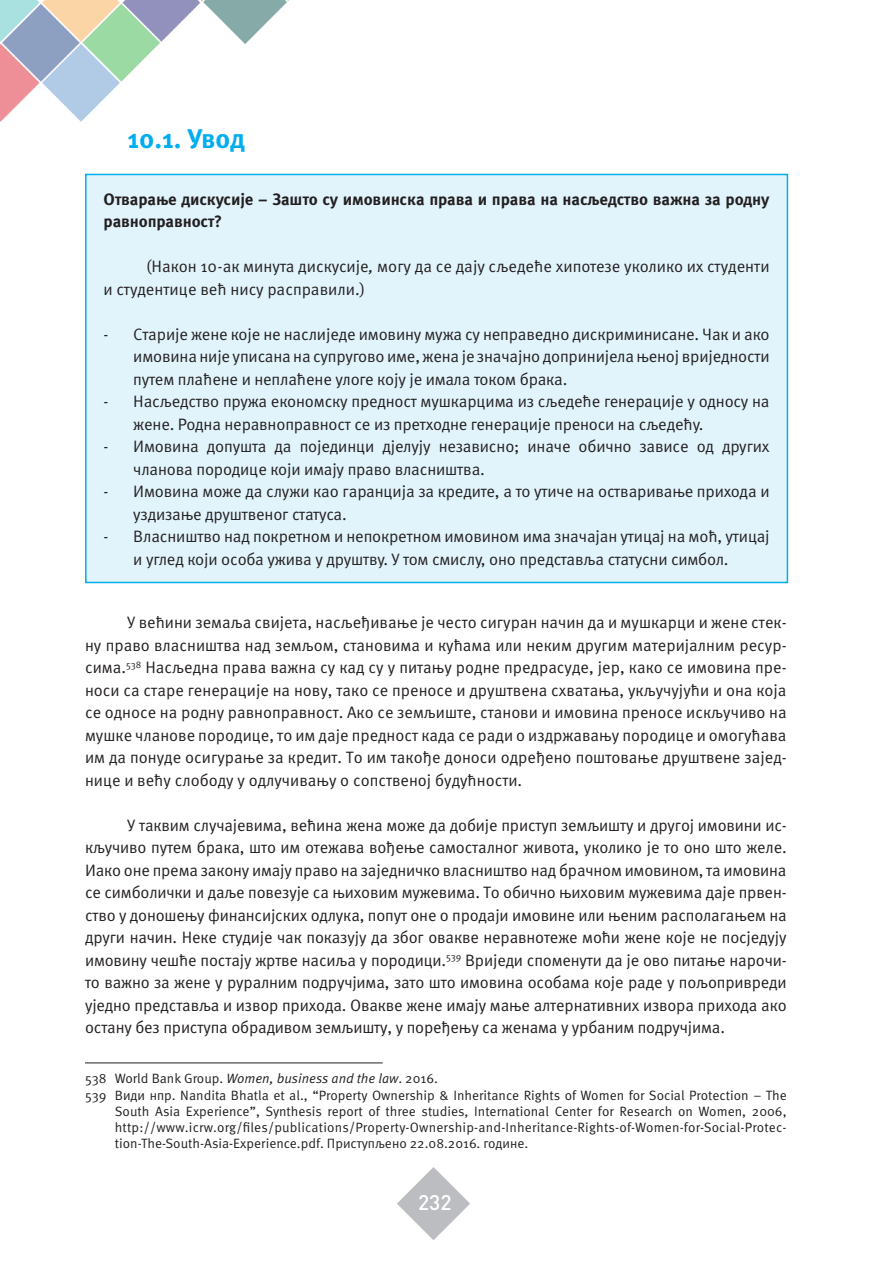
<style>
.page{position:relative;width:893px;height:1263px;background:#fff}
.page>*{position:absolute;margin:0;border:0;box-sizing:border-box;transform-origin:0 0}
.t1{font:700 27px "Meta Pro";color:#00aeef}
.t2{font:500 21px "DIN Pro";color:#fff}
.t3{font:16.5px/22.5px "Meta Pro";letter-spacing:-.01em;color:#231f20}
.t4{font:700 16.5px/22.5px "Meta Pro";letter-spacing:-.01em;color:#231f20}
.t5{font:13.5px "Meta Pro";color:#231f20}
.s1{font-style:italic}
</style>
<div class="page">
<svg style="left:397px;top:1167px;width:73px;height:73px"></svg>
<img style="left:0;top:0;width:310px;height:174px">
<div style="left:86px;top:174px;width:701px;height:408px;background:#e1f4fc"></div>
<div style="left:85px;top:174px;width:703px;height:409px;border:2px solid #00aeef"></div>
<hr style="left:85px;top:1062px;width:298px;height:1px;background:#231f20">
<h1 class="t1" style="left:128px;top:121px;width:119px">10.1. Увод</h1>
<p class="t4" style="left:104px;top:188px;width:668px">Отварање дискусије – Зашто су имовинска права и права на насљедство важна за родну равноправност?</p>
<p class="t3" style="left:104px;top:256px;width:668px;text-indent:43px">(Након 10<span class="s1">-</span>ак минута дискусије<span class="s1">,</span> могу да се дају сљедеће хипотезе уколико их студенти и студентице већ нису расправили.)</p>
<p class="t3" style="left:133px;top:323px;width:638px;text-align:justify;text-indent:-30px">- Старије жене које не наслиједе имовину мужа су неправедно дискриминисане. Чак и ако имовина није уписана на супругово име, жена је значајно допринијела њеној вриједности путем плаћене и неплаћене улоге коју је имала током брака.</p>
<p class="t3" style="left:133px;top:391px;width:638px;text-indent:-30px">- Насљедство пружа економску предност мушкарцима из сљедеће генерације у односу на жене. Родна неравноправност се из претходне генерације преноси на сљедећу.</p>
<p class="t3" style="left:133px;top:436px;width:638px;text-indent:-30px">- Имовина допушта да појединци дјелују независно; иначе обично зависе од других чланова породице који имају право власништва.</p>
<p class="t3" style="left:133px;top:481px;width:638px;text-indent:-30px">- Имовина може да служи као гаранција за кредите, а то утиче на остваривање прихода и уздизање друштвеног статуса.</p>
<p class="t3" style="left:133px;top:526px;width:638px;text-indent:-30px">- Власништво над покретном и непокретном имовином има значајан утицај на моћ, утицај и углед који особа ужива у друштву. У том смислу, оно представља статусни симбол.</p>
<p class="t3" style="left:85px;top:612px;width:703px;text-align:justify;text-indent:43px">У већини земаља свијета, насљеђивање је често сигуран начин да и мушкарци и жене стек&shy;ну право власништва над земљом, становима и кућама или неким другим материјалним ресур&shy;сима.<sup>538</sup> Насљедна права важна су кад су у питању родне предрасуде, јер, како се имовина пре&shy;носи са старе генерације на нову, тако се преносе и друштвена схватања, укључујући и она која се односе на родну равноправност. Ако се земљиште, станови и имовина преносе искључиво на мушке чланове породице, то им даје предност када се ради о издржавању породице и омогућава им да понуде осигурање за кредит. То им такође доноси одређено поштовање друштвене зајед&shy;нице и већу слободу у одлучивању о сопственој будућности.</p>
<p class="t3" style="left:85px;top:814px;width:703px;text-align:justify;text-indent:43px">У таквим случајевима, већина жена може да добије приступ земљишту и другој имовини ис&shy;кључиво путем брака, што им отежава вођење самосталног живота, уколико је то оно што желе.<br>Иако оне према закону имају право на заједничко власништво над брачном имовином, та имовина се симболички и даље повезује са њиховим мужевима. То обично њиховим мужевима даје првен&shy;ство у доношењу финансијских одлука, попут оне о продаји имовине или њеним располагањем на други начин. Неке студије чак показују да због овакве неравнотеже моћи жене које не посједују имовину чешће постају жртве насиља у породици.<sup>539</sup> Вриједи споменути да је ово питање нарочи&shy;то важно за жене у руралним подручјима, зато што имовина особама које раде у пољопривреди уједно представља и извор прихода. Овакве жене имају мање алтернативних извора прихода ако остану без приступа обрадивом земљишту, у поређењу са женама у урбаним подручјима.</p>
<p class="t5" style="left:85px;top:1070px;width:354px">538 World Bank Group. <span class="s1">Women, business and the law</span>. 2016.</p>
<p class="t5" style="left:85px;top:1086px;width:703px">539 Види нпр. Nandita Bhatla et al., “Property Ownership &amp; Inheritance Rights of Women for Social Protection – The</p>
<p class="t5" style="left:115px;top:1102px;width:673px">South Asia Experience”, Synthesis report of three studies, International Center for Research on Women, 2006,</p>
<p class="t5" style="left:115px;top:1119px;width:673px">http://www.icrw.org/files/publications/Property-Ownership-and-Inheritance-Rights-of-Women-for-Social-Protec-</p>
<p class="t5" style="left:115px;top:1135px;width:415px">tion-The-South-Asia-Experience.pdf. Приступљено 22.08.2016. године.</p>
<p class="t2" style="left:418px;top:1188px;width:35px">232</p>
</div>
